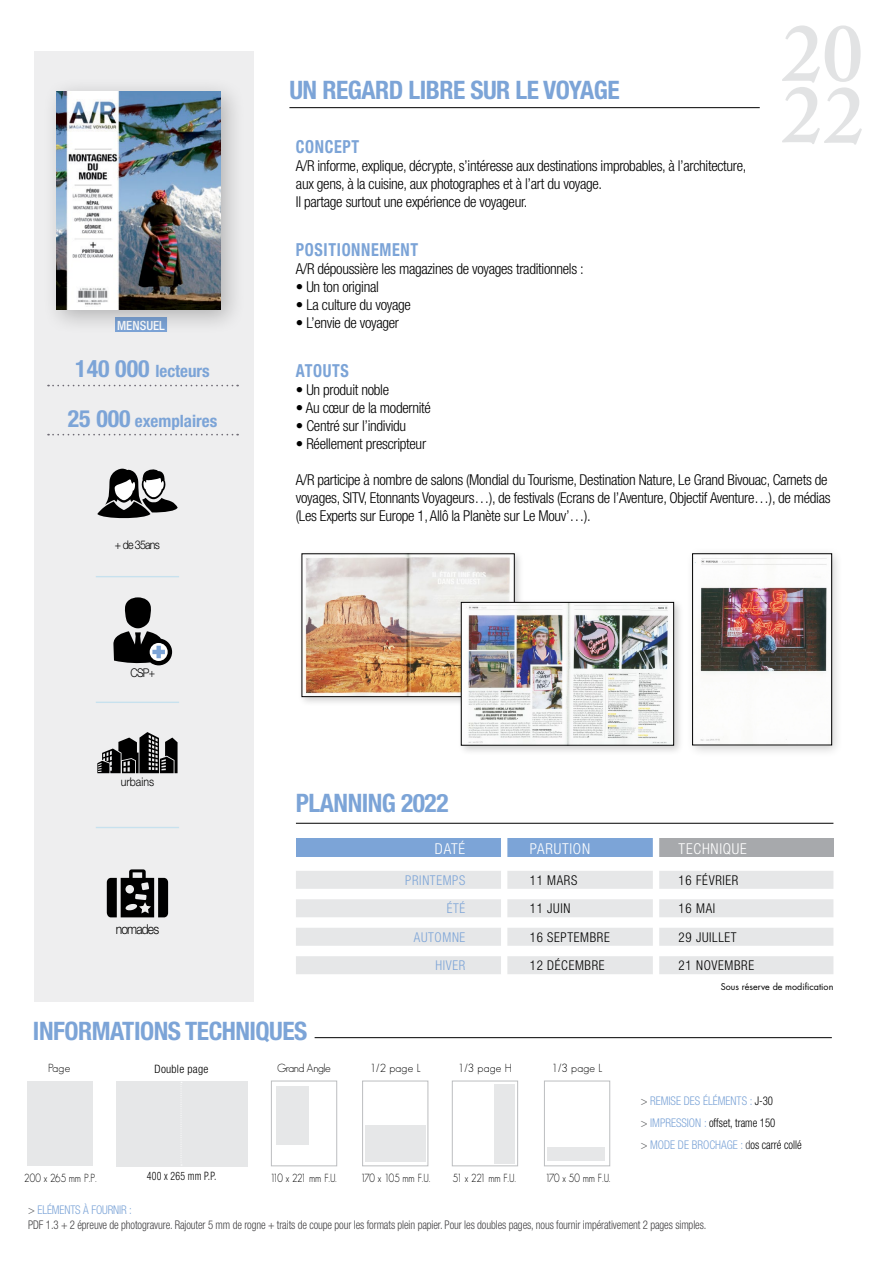
<style>
.page{position:relative;width:893px;height:1263px;background:#fff}
.page>*{position:absolute;margin:0;border:0;box-sizing:border-box;transform-origin:0 0}
.t1{font:700 condensed 25.5px "Helvetica Neue";letter-spacing:-.02em;color:#7ca4d7}
.t2{font:700 condensed 18px "Helvetica Neue";letter-spacing:.04em;color:#7ca4d7;scale:.9 1}
.t3{font:700 condensed 16.95px "Helvetica Neue";color:#7ca4d7}
.t4{font:300 condensed 15px/18px "Helvetica Neue";letter-spacing:-.02em;color:#000}
.t5{font:300 condensed 15px "Helvetica Neue";letter-spacing:.05em;color:#fff}
.t6{font:300 13.65px "Helvetica Neue";letter-spacing:-.07em;color:#000;scale:.88 1}
.t7{font:300 condensed 13.5px "Helvetica Neue";letter-spacing:.05em;color:#000;scale:.96 1}
.t8{font:300 condensed 13.5px "Helvetica Neue";letter-spacing:.05em;color:#7ca4d7;scale:.96 1}
.t9{font:500 condensed 12.75px "Helvetica Neue";color:#fff}
.t10{font:300 condensed 12px/15px "Helvetica Neue";letter-spacing:-.01em;color:#414042;scale:.9 1}
.t11{font:300 condensed 12px/22.2px "Helvetica Neue";color:#7ca4d7;scale:.94 1}
.t12{font:300 12px "Helvetica Neue";letter-spacing:-.07em;color:#000;scale:.88 1}
.t13{font:300 12px "Helvetica Neue";color:#000;scale:.88 1}
.t14{font:300 condensed 11.55px "Helvetica Neue";letter-spacing:.02em;color:#000;scale:.85 1}
.t15{font:300 condensed 11.55px "Helvetica Neue";letter-spacing:.02em;color:#000}
.t16{font:300 11.4px "Geosans";letter-spacing:-.025em;color:#000;scale:.85 1}
.t17{font:300 11.4px "Geosans";letter-spacing:-.025em;color:#000}
.t18{font:9px "Futura";color:#000}
.s1{font-size:23.85px}
.s2{color:#636466}
.s3{color:#000}
.s4{color:#414042}
.s5{color:#7ca4d7}
</style>
<div class="page">
<div style="left:34px;top:51px;width:220px;height:950px;background:#eeeeef"></div>
<hr style="left:289px;top:107px;width:471px;height:1px;background:#000">
<hr style="left:296px;top:823px;width:537px;height:1px;background:#000">
<hr style="left:315px;top:1037px;width:517px;height:1px;background:#000">
<hr style="left:96px;top:576px;width:83px;height:1px;background:#c7e1ee">
<svg style="left:113px;top:597px;width:59px;height:68px"></svg>
<div style="left:42px;top:77px;width:204px;height:259px;background:#000;opacity:.25"></div>
<img style="left:56px;top:91px;width:164px;height:218px">
<div style="left:116px;top:1081px;width:131px;height:85px;background:#e6e7e8"></div>
<div style="left:296px;top:838px;width:208px;height:18px;background:#7ca4d7"></div>
<div style="left:504px;top:838px;width:153px;height:18px;background:#7ca4d7"></div>
<div style="left:655px;top:838px;width:178px;height:18px;background:#a7a9ac"></div>
<div style="left:296px;top:871px;width:537px;height:18px;background:#e6e7e8"></div>
<div style="left:296px;top:899px;width:537px;height:18px;background:#e6e7e8"></div>
<div style="left:296px;top:928px;width:537px;height:18px;background:#e6e7e8"></div>
<div style="left:296px;top:956px;width:537px;height:18px;background:#e6e7e8"></div>
<div style="left:501px;top:832px;width:6px;height:162px;background:#fff"></div>
<div style="left:653px;top:832px;width:6px;height:162px;background:#fff"></div>
<hr style="left:96px;top:702px;width:83px;height:1px;background:#c7e1ee">
<svg style="left:48px;top:385px;width:190px;height:1px"></svg>
<svg style="left:48px;top:434px;width:190px;height:1px"></svg>
<div style="left:28px;top:1081px;width:65px;height:85px;background:#e6e7e8"></div>
<div style="left:362px;top:1081px;width:66px;height:85px;border:1px solid #bcbec0"></div>
<div style="left:365px;top:1125px;width:60px;height:37px;background:#e6e7e8"></div>
<div style="left:452px;top:1081px;width:66px;height:85px;border:1px solid #bcbec0"></div>
<div style="left:494px;top:1084px;width:21px;height:79px;background:#e6e7e8"></div>
<div style="left:544px;top:1081px;width:66px;height:85px;border:1px solid #bcbec0"></div>
<div style="left:548px;top:1147px;width:57px;height:14px;background:#e6e7e8"></div>
<svg style="left:97px;top:468px;width:81px;height:51px"></svg>
<svg style="left:97px;top:732px;width:81px;height:41px"></svg>
<hr style="left:96px;top:827px;width:83px;height:1px;background:#c7e1ee">
<div style="left:271px;top:1081px;width:66px;height:85px;border:1px solid #bcbec0"></div>
<div style="left:276px;top:1086px;width:33px;height:59px;background:#e6e7e8"></div>
<div style="left:298px;top:549px;width:227px;height:158px;background:#000;opacity:.19"></div>
<img style="left:304px;top:556px;width:208px;height:139px">
<div style="left:457px;top:598px;width:227px;height:157px;background:#000;opacity:.19"></div>
<img style="left:463px;top:604px;width:209px;height:139px">
<div style="left:461px;top:602px;width:213px;height:143px;border:1px solid #000"></div>
<div style="left:686px;top:547px;width:158px;height:211px;background:#000;opacity:.19"></div>
<img style="left:694px;top:555px;width:136px;height:188px">
<div style="left:692px;top:553px;width:140px;height:192px;border:1px solid #000"></div>
<svg style="left:107px;top:869px;width:61px;height:48px"></svg>
<svg style="left:782px;top:25px;width:80px;height:120px"></svg>
<p class="t9" style="left:117px;top:318px;width:49px">MENSUEL</p>
<p class="t3" style="left:75px;top:361px;width:136px"><span class="s1">140 000</span> lecteurs</p>
<p class="t3" style="left:68px;top:410px;width:151px"><span class="s1">25 000</span> exemplaires</p>
<p class="t12" style="left:115px;top:537px;width:53px">+ de 35ans</p>
<p class="t12" style="left:130px;top:666px;width:30px">CSP+</p>
<p class="t13" style="left:121px;top:775px;width:39px">urbains</p>
<p class="t6" style="left:116px;top:921px;width:51px">nomades</p>
<h1 class="t1" style="left:289px;top:74px;width:332px">UN REGARD LIBRE SUR LE VOYAGE</h1>
<p class="t2" style="left:296px;top:136px;width:72px">CONCEPT</p>
<p class="t4" style="left:296px;top:157px;width:452px">A/R informe, explique, décrypte, s’intéresse aux destinations improbables, à l’architecture, aux gens, à la cuisine, aux photographes et à l’art du voyage.<br>Il partage surtout une expérience de voyageur.</p>
<p class="t2" style="left:296px;top:239px;width:137px">POSITIONNEMENT</p>
<p class="t4" style="left:296px;top:260px;width:289px">A/R dépoussière les magazines de voyages traditionnels :</p>
<p class="t4" style="left:296px;top:278px;width:84px">• Un ton original</p>
<p class="t4" style="left:296px;top:296px;width:117px">• La culture du voyage</p>
<p class="t4" style="left:296px;top:314px;width:105px">• L’envie de voyager</p>
<p class="t2" style="left:296px;top:360px;width:60px">ATOUTS</p>
<p class="t4" style="left:296px;top:381px;width:95px">• Un produit noble</p>
<p class="t4" style="left:296px;top:399px;width:136px">• Au cœur de la modernité</p>
<p class="t4" style="left:296px;top:417px;width:112px">• Centré sur l’individu</p>
<p class="t4" style="left:296px;top:435px;width:132px">• Réellement prescripteur</p>
<p class="t4" style="left:296px;top:471px;width:536px">A/R participe à nombre de salons (Mondial du Tourisme, Destination Nature, Le Grand Bivouac, Carnets de voyages, SITV, Etonnants Voyageurs…), de festivals (Ecrans de l’Aventure, Objectif Aventure…), de médias (Les Experts sur Europe 1, Allô la Planète sur Le Mouv’…).</p>
<h1 class="t1" style="left:296px;top:787px;width:154px">PLANNING 2022</h1>
<p class="t5" style="left:435px;top:840px;width:32px">DATÉ</p>
<p class="t5" style="left:530px;top:840px;width:62px">PARUTION</p>
<p class="t5" style="left:679px;top:840px;width:70px">TECHNIQUE</p>
<p class="t8" style="left:405px;top:872px;width:64px">PRINTEMPS</p>
<p class="t7" style="left:530px;top:872px;width:51px">11 MARS</p>
<p class="t7" style="left:679px;top:872px;width:64px">16 FÉVRIER</p>
<p class="t8" style="left:447px;top:900px;width:21px">ÉTÉ</p>
<p class="t7" style="left:530px;top:900px;width:44px">11 JUIN</p>
<p class="t7" style="left:679px;top:900px;width:40px">16 MAI</p>
<p class="t8" style="left:414px;top:929px;width:55px">AUTOMNE</p>
<p class="t7" style="left:530px;top:929px;width:85px">16 SEPTEMBRE</p>
<p class="t7" style="left:679px;top:929px;width:62px">29 JUILLET</p>
<p class="t8" style="left:435px;top:957px;width:33px">HIVER</p>
<p class="t7" style="left:530px;top:957px;width:79px">12 DÉCEMBRE</p>
<p class="t7" style="left:679px;top:957px;width:80px">21 NOVEMBRE</p>
<p class="t18" style="left:721px;top:980px;width:114px">Sous réserve de modification</p>
<h1 class="t1" style="left:33px;top:1015px;width:276px">INFORMATIONS TECHNIQUES</h1>
<p class="t15" style="left:155px;top:1062px;width:55px">Double page</p>
<p class="t17" style="left:277px;top:1062px;width:55px">Grand Angle</p>
<p class="t17" style="left:48px;top:1062px;width:24px">Page</p>
<p class="t17" style="left:370px;top:1062px;width:52px">1/2 page L</p>
<p class="t17" style="left:458px;top:1062px;width:55px">1/3 page H</p>
<p class="t17" style="left:552px;top:1062px;width:52px">1/3 page L</p>
<p class="t11" style="left:641px;top:1089px;width:173px"><span class="s2">&gt;</span> REMISE DES ÉLÉMENTS : <span class="s3">J-30<br></span><span class="s2">&gt;</span> IMPRESSION : <span class="s3">offset, trame 150<br></span><span class="s2">&gt;</span> MODE DE BROCHAGE : <span class="s4">d</span><span class="s3">os carré collé</span></p>
<p class="t16" style="left:24px;top:1172px;width:86px">200 x 265 mm P.P.</p>
<p class="t14" style="left:147px;top:1169px;width:83px">400 x 265 mm P.P.</p>
<p class="t16" style="left:270px;top:1172px;width:80px">110 x 221 mm F.U.</p>
<p class="t16" style="left:360px;top:1172px;width:84px">170 x 105 mm F.U.</p>
<p class="t16" style="left:453px;top:1172px;width:76px">51 x 221 mm F.U.</p>
<p class="t16" style="left:545px;top:1172px;width:78px">170 x 50 mm F.U.</p>
<p class="t10" style="left:28px;top:1202px;width:755px"><span class="s2">&gt;</span> <span class="s5">ELÉMENTS À FOURNIR :<br></span>PDF 1.3 + 2 épreuve de photogravure. Rajouter 5 mm de rogne + traits de coupe pour les formats plein papier. Pour les doubles pages, nous fournir impérativement 2 pages simples.</p>
</div>
